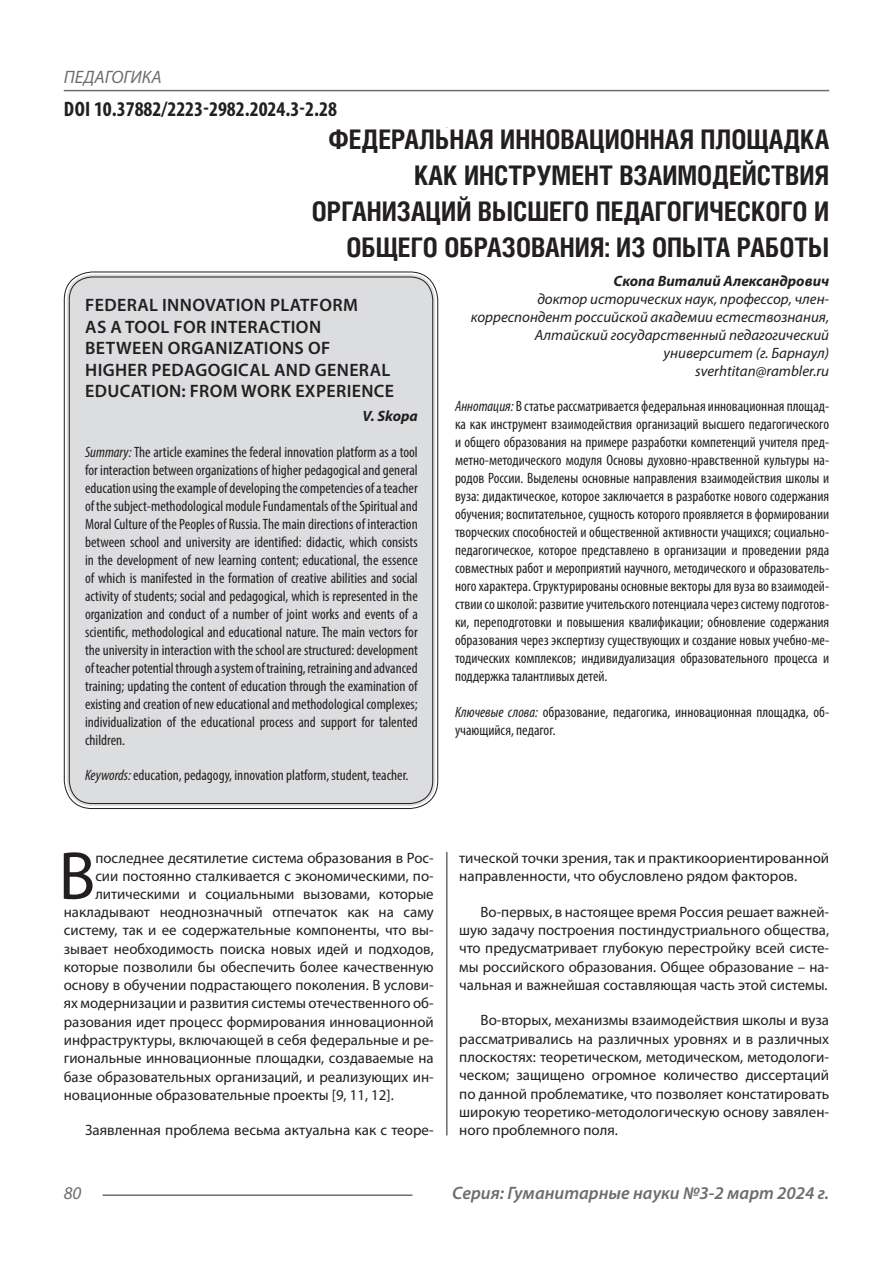
<style>
.page{position:relative;width:893px;height:1263px;background:#fff}
.page>*{position:absolute;margin:0;border:0;box-sizing:border-box;transform-origin:0 0}
.Статья_текст_первый{font:68.4px "Myriad Pro";color:#231f20}
.Статья_название{font:700 27px "Helios Cond C";color:#231f20}
.ДОИ{font:700 condensed 21px "Myriad Pro";color:#231f20}
.Статья_название_англ{font:600 18px/21.6px "Myriad Pro";letter-spacing:.02em;color:#231f20}
.t1{font:italic 600 18px "Myriad Pro";color:#6c6d70}
.t2{font:italic 18px "Myriad Pro";color:#6c6d70}
.Статья_аннотация_анг{font:condensed 15px/18px "Myriad Pro";color:#231f20;text-align:justify}
.Статья_аннотация_тек{font:condensed 15px/18px "Myriad Pro";color:#231f20;text-align:justify}
.Статья_текст{font:15px/18.3px "Myriad Pro";color:#231f20;text-align:justify}
.Статья_текст_первый-2{font:15px "Myriad Pro";color:#231f20}
.Статья_автор_инфо{font:italic 15px/18px "Myriad Pro";color:#231f20;text-align:right}
.Статья_автор_фио_рус{font:italic 700 15px "Myriad Pro";color:#231f20}
.Статья_автор_англ{font:italic 700 15px "Myriad Pro";color:#231f20}
.s1{font-style:italic}
</style>
<div class="page">
<hr style="left:446px;top:128px;width:1px;height:1007px;background:#231f20">
<hr style="left:103px;top:1194px;width:309px;height:2px;background:#6c6d70">
<hr style="left:64px;top:90px;width:765px;height:1px;background:#6c6d70">
<div style="left:441px;top:128px;width:10px;height:723px;background:#fff"></div>
<div style="left:67px;top:274px;width:368px;height:532px;background:#dcdddf;border-radius:26px"></div>
<p class="t2" style="left:64px;top:66px;width:100px">ПЕДАГОГИКА</p>
<p class="ДОИ" style="left:64px;top:96px;width:274px">DOI 10.37882/2223-2982.2024.3-2.28</p>
<p class="Статья_название" style="left:328px;top:124px;width:502px">ФЕДЕРАЛЬНАЯ ИННОВАЦИОННАЯ ПЛОЩАДКА</p>
<p class="Статья_название" style="left:414px;top:160px;width:417px">КАК ИНСТРУМЕНТ ВЗАИМОДЕЙСТВИЯ</p>
<p class="Статья_название" style="left:312px;top:196px;width:519px">ОРГАНИЗАЦИЙ ВЫСШЕГО ПЕДАГОГИЧЕСКОГО И</p>
<p class="Статья_название" style="left:346px;top:232px;width:484px">ОБЩЕГО ОБРАЗОВАНИЯ: ИЗ ОПЫТА РАБОТЫ</p>
<p class="Статья_автор_фио_рус" style="left:614px;top:271px;width:217px">Скопа Виталий Александрович</p>
<p class="Статья_автор_инфо" style="left:471px;top:290px;width:360px">доктор исторических наук, профессор, член&shy;корреспондент российской академии естествознания, Алтайский государственный педагогический университет (г. Барнаул)</p>
<p class="Статья_автор_инфо" style="left:695px;top:362px;width:135px">sverhtitan@rambler.ru</p>
<p class="Статья_аннотация_тек" style="left:455px;top:397px;width:376px"><span class="s1">Аннотация:</span> В статье рассматривается федеральная инновационная площад&shy;ка как инструмент взаимодействия организаций высшего педагогического и общего образования на примере разработки компетенций учителя пред&shy;метно-методического модуля Основы духовно-нравственной культуры на&shy;родов России. Выделены основные направления взаимодействия школы и вуза: дидактическое, которое заключается в разработке нового содержания обучения; воспитательное, сущность которого проявляется в формировании творческих способностей и общественной активности учащихся; социально&shy;педагогическое, которое представлено в организации и проведении ряда совместных работ и мероприятий научного, методического и образователь&shy;ного характера. Структурированы основные векторы для вуза во взаимодей&shy;ствии со школой: развитие учительского потенциала через систему подготов&shy;ки, переподготовки и повышения квалификации; обновление содержания образования через экспертизу существующих и создание новых учебно-ме&shy;тодических комплексов; индивидуализация образовательного процесса и поддержка талантливых детей.</p>
<p class="Статья_аннотация_тек" style="left:455px;top:703px;width:376px"><span class="s1">Ключевые слова:</span> образование, педагогика, инновационная площадка, об&shy;учающийся, педагог.</p>
<p class="Статья_название_англ" style="left:85px;top:294px;width:310px">FEDERAL INNOVATION PLATFORM<br>AS A TOOL FOR INTERACTION<br>BETWEEN ORGANIZATIONS OF<br>HIGHER PEDAGOGICAL AND GENERAL<br>EDUCATION: FROM WORK EXPERIENCE</p>
<p class="Статья_автор_англ" style="left:363px;top:407px;width:57px">V. Skopa</p>
<p class="Статья_аннотация_анг" style="left:85px;top:443px;width:334px"><span class="s1">Summary:</span> The article examines the federal innovation platform as a tool for interaction between organizations of higher pedagogical and general education using the example of developing the competencies of a teacher of the subject-methodological module Fundamentals of the Spiritual and Moral Culture of the Peoples of Russia. The main directions of interaction between school and university are identified: didactic, which consists in the development of new learning content; educational, the essence of which is manifested in the formation of creative abilities and social activity of students; social and pedagogical, which is represented in the organization and conduct of a number of joint works and events of a scientific, methodological and educational nature. The main vectors for the university in interaction with the school are structured: development of teacher potential through a system of training, retraining and advanced training; updating the content of education through the examination of existing and creation of new educational and methodological complexes; individualization of the educational process and support for talented children.</p>
<p class="Статья_аннотация_анг" style="left:85px;top:766px;width:325px"><span class="s1">Keywords:</span> education, pedagogy, innovation platform, student, teacher.</p>
<p class="Статья_текст_первый" style="left:59px;top:834px;width:38px">В</p>
<p class="Статья_текст_первый-2" style="left:95px;top:848px;width:340px">последнее десятилетие система образования в Рос-</p>
<p class="Статья_текст_первый-2" style="left:95px;top:866px;width:340px">сии постоянно сталкивается с экономическими, по-</p>
<p class="Статья_текст_первый-2" style="left:95px;top:884px;width:340px">литическими и социальными вызовами, которые</p>
<p class="Статья_текст_первый-2" style="left:64px;top:903px;width:371px">накладывают неоднозначный отпечаток как на саму</p>
<p class="Статья_текст_первый-2" style="left:64px;top:921px;width:371px">систему, так и ее содержательные компоненты, что вы-</p>
<p class="Статья_текст_первый-2" style="left:64px;top:939px;width:371px">зывает необходимость поиска новых идей и подходов,</p>
<p class="Статья_текст_первый-2" style="left:64px;top:958px;width:371px">которые позволили бы обеспечить более качественную</p>
<p class="Статья_текст_первый-2" style="left:64px;top:976px;width:371px">основу в обучении подрастающего поколения. В услови-</p>
<p class="Статья_текст_первый-2" style="left:64px;top:994px;width:371px">ях модернизации и развития системы отечественного об-</p>
<p class="Статья_текст_первый-2" style="left:64px;top:1012px;width:371px">разования идет процесс формирования инновационной</p>
<p class="Статья_текст_первый-2" style="left:64px;top:1031px;width:371px">инфраструктуры, включающей в себя федеральные и ре-</p>
<p class="Статья_текст_первый-2" style="left:64px;top:1049px;width:371px">гиональные инновационные площадки, создаваемые на</p>
<p class="Статья_текст_первый-2" style="left:64px;top:1067px;width:371px">базе образовательных организаций, и реализующих ин-</p>
<p class="Статья_текст_первый-2" style="left:64px;top:1085px;width:332px">новационные образовательные проекты [9, 11, 12].</p>
<p class="Статья_текст" style="left:85px;top:1121px;width:350px">Заявленная проблема весьма актуальна как с теоре-</p>
<p class="Статья_текст" style="left:459px;top:848px;width:371px">тической точки зрения, так и практикоориентированной направленности, что обусловлено рядом факторов.</p>
<p class="Статья_текст" style="left:459px;top:902px;width:371px;text-indent:21px">Во-первых, в настоящее время Россия решает важней&shy;шую задачу построения постиндустриального общества, что предусматривает глубокую перестройку всей систе&shy;мы российского образования. Общее образование – на&shy;чальная и важнейшая составляющая часть этой системы.</p>
<p class="Статья_текст" style="left:459px;top:1011px;width:371px;text-indent:21px">Во-вторых, механизмы взаимодействия школы и вуза рассматривались на различных уровнях и в различных плоскостях: теоретическом, методическом, методологи&shy;ческом; защищено огромное количество диссертаций по данной проблематике, что позволяет констатировать широкую теоретико-методологическую основу завялен&shy;ного проблемного поля.</p>
<p class="t2" style="left:64px;top:1182px;width:19px">80</p>
<p class="t1" style="left:452px;top:1182px;width:378px">Серия: Гуманитарные науки №3-2 март 2024 г.</p>
</div>
